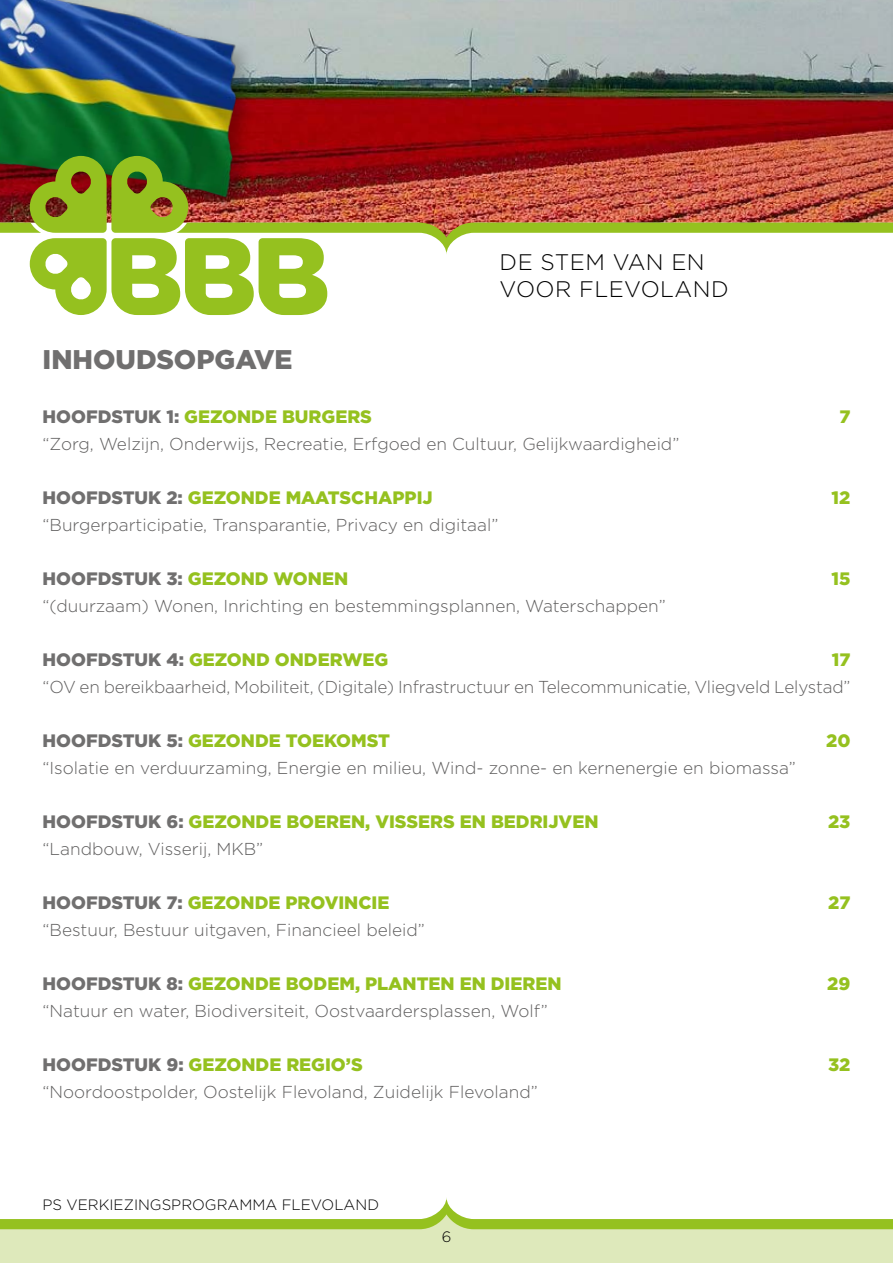
<style>
.page{position:relative;width:893px;height:1263px;background:#fff}
.page>*{position:absolute;margin:0;border:0;box-sizing:border-box;transform-origin:0 0}
.t1{font:900 27px "Gotham";color:#706f6f}
.t2{font:300 22.5px/27px "Gotham";letter-spacing:.02em;color:#000}
.t3{font:900 18px "Gotham";color:#95c11f}
.t4{font:900 18px "Gotham";color:#706f6f}
.t5{font:300 17.25px "Gotham";color:#5f5e5e}
.t6{font:300 15px "Gotham";color:#000}
.s1{color:#706f6f}
.s2{color:#95c11f}
</style>
<div class="page">
<div style="left:0;top:1225px;width:893px;height:38px;background:#dee9bb"></div>
<img style="left:259px;top:0;width:629px;height:156px">
<div style="left:888px;top:0;width:5px;height:218px;background:#000;opacity:.25"></div>
<img style="left:892px;top:0;width:1px;height:156px">
<img style="left:0;top:0;width:259px;height:156px">
<img style="left:0;top:156px;width:893px;height:159px">
<svg style="left:0;top:1198px;width:893px;height:32px"></svg>
<h1 class="t1" style="left:43px;top:344px;width:252px">INHOUDSOPGAVE</h1>
<h2 class="t2" style="left:500px;top:248px;width:231px">DE STEM VAN EN<br>VOOR FLEVOLAND</h2>
<p class="t3" style="left:43px;top:406px;width:331px"><span class="s1">HOOFDSTUK 1:</span> GEZONDE BURGERS</p>
<p class="t3" style="left:839px;top:406px;width:13px">7</p>
<p class="t5" style="left:43px;top:435px;width:638px">“Zorg, Welzijn, Onderwijs, Recreatie, Erfgoed en Cultuur, Gelijkwaardigheid”</p>
<p class="t3" style="left:43px;top:487px;width:392px"><span class="s1">HOOFDSTUK 2:</span> GEZONDE MAATSCHAPPIJ</p>
<p class="t3" style="left:832px;top:487px;width:20px">12</p>
<p class="t5" style="left:43px;top:516px;width:457px">“Burgerparticipatie, Transparantie, Privacy en digitaal”</p>
<p class="t4" style="left:43px;top:568px;width:307px">HOOFDSTUK 3: <span class="s2">GEZOND WONEN</span></p>
<p class="t3" style="left:831px;top:568px;width:20px">15</p>
<p class="t5" style="left:43px;top:597px;width:625px">“(duurzaam) Wonen, Inrichting en bestemmingsplannen, Waterschappen”</p>
<p class="t3" style="left:43px;top:649px;width:347px"><span class="s1">HOOFDSTUK 4:</span> GEZOND ONDERWEG</p>
<p class="t3" style="left:832px;top:649px;width:20px">17</p>
<p class="t5" style="left:43px;top:678px;width:809px">“OV en bereikbaarheid, Mobiliteit, (Digitale) Infrastructuur en Telecommunicatie, Vliegveld Lelystad”</p>
<p class="t3" style="left:43px;top:730px;width:349px"><span class="s1">HOOFDSTUK 5:</span> GEZONDE TOEKOMST</p>
<p class="t3" style="left:826px;top:730px;width:26px">20</p>
<p class="t5" style="left:43px;top:759px;width:755px">“Isolatie en verduurzaming, Energie en milieu, Wind- zonne- en kernenergie en biomassa”</p>
<p class="t3" style="left:43px;top:811px;width:557px"><span class="s1">HOOFDSTUK 6:</span> GEZONDE BOEREN, VISSERS EN BEDRIJVEN</p>
<p class="t3" style="left:828px;top:811px;width:24px">23</p>
<p class="t5" style="left:43px;top:840px;width:222px">“Landbouw, Visserij, MKB”</p>
<p class="t3" style="left:43px;top:892px;width:348px"><span class="s1">HOOFDSTUK 7:</span> GEZONDE PROVINCIE</p>
<p class="t3" style="left:828px;top:892px;width:24px">27</p>
<p class="t5" style="left:43px;top:921px;width:384px">“Bestuur, Bestuur uitgaven, Financieel beleid”</p>
<p class="t3" style="left:43px;top:973px;width:521px"><span class="s1">HOOFDSTUK 8:</span> GEZONDE BODEM, PLANTEN EN DIEREN</p>
<p class="t3" style="left:827px;top:973px;width:25px">29</p>
<p class="t5" style="left:43px;top:1002px;width:507px">“Natuur en water, Biodiversiteit, Oostvaardersplassen, Wolf”</p>
<p class="t3" style="left:43px;top:1054px;width:322px"><span class="s1">HOOFDSTUK 9:</span> GEZONDE REGIO’S</p>
<p class="t3" style="left:828px;top:1054px;width:24px">32</p>
<p class="t5" style="left:43px;top:1083px;width:497px">“Noordoostpolder, Oostelijk Flevoland, Zuidelijk Flevoland”</p>
<p class="t6" style="left:43px;top:1196px;width:338px">PS VERKIEZINGSPROGRAMMA FLEVOLAND</p>
<p class="t6" style="left:442px;top:1229px;width:11px">6</p>
</div>
